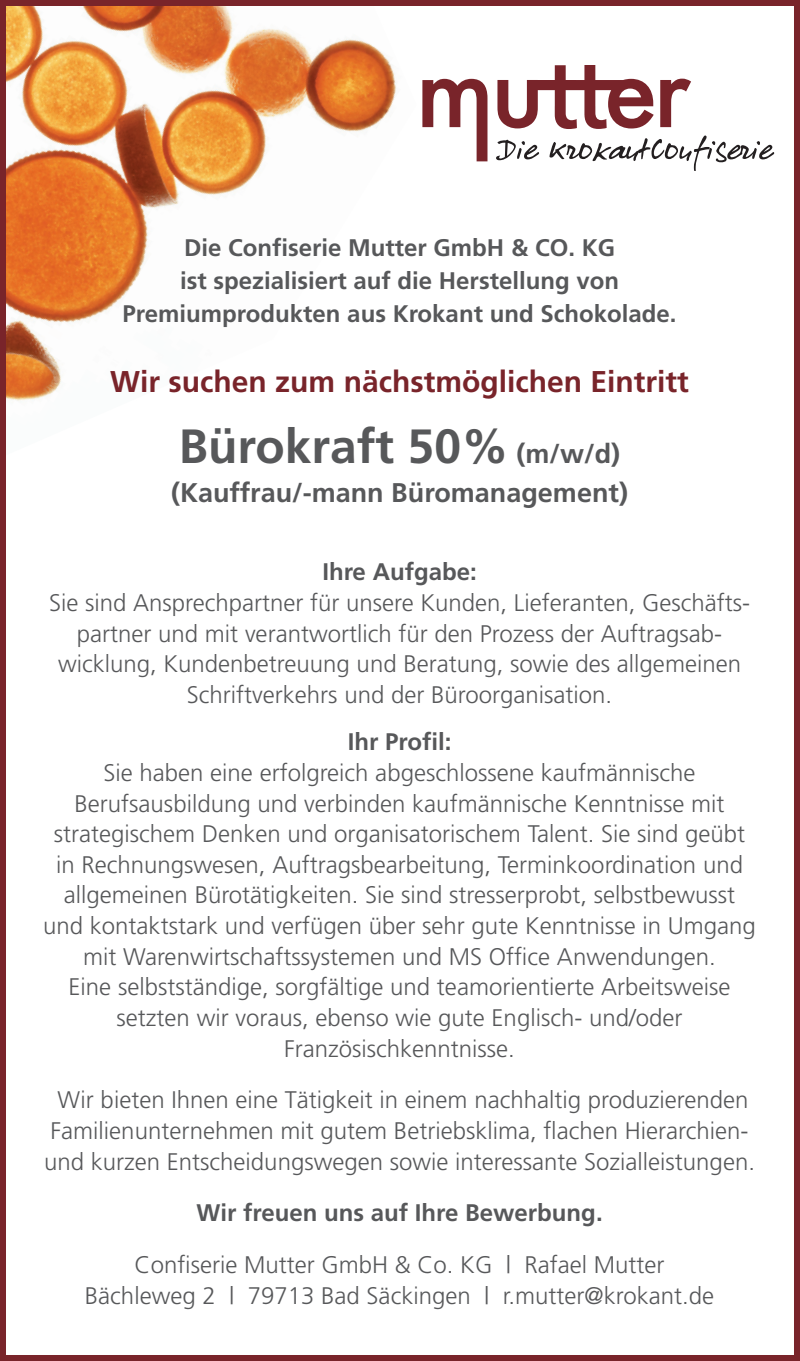
<style>
.page{position:relative;width:800px;height:1361px;background:#fff}
.page>*{position:absolute;margin:0;border:0;box-sizing:border-box;transform-origin:0 0}
.t1{font:700 48px "Frutiger";color:#57585a}
.t2{font:700 30px "Frutiger";color:#79242a}
.t3{font:700 27px "Frutiger";color:#57585a}
.t4{font:300 24px/30.6px "Frutiger";color:#57585a;text-align:center}
.t5{font:700 24px/33px "Frutiger";color:#57585a;text-align:center}
.s1{font-size:27px}
.s2{font-weight:700}
</style>
<div class="page">
<svg style="left:7px;top:7px;width:477px;height:394px"></svg>
<svg style="left:496px;top:140px;width:43px;height:20px"></svg>
<svg style="left:549px;top:135px;width:225px;height:36px"></svg>
<svg style="left:422px;top:79px;width:65px;height:82px"></svg>
<svg style="left:660px;top:79px;width:31px;height:48px"></svg>
<svg style="left:497px;top:65px;width:156px;height:64px"></svg>
<div style="left:0;top:0;width:799px;height:1361px;border:6px solid #79242a"></div>
<p class="t5" style="left:123px;top:230px;width:555px">Die Confiserie Mutter GmbH &amp; CO. KG<br>ist spezialisiert auf die Herstellung von<br>Premiumprodukten aus Krokant und Schokolade.</p>
<p class="t2" style="left:110px;top:363px;width:580px">Wir suchen zum nächstmöglichen Eintritt</p>
<p class="t1" style="left:179px;top:418px;width:442px">Bürokraft 50% <span class="s1">(m/w/d)</span></p>
<p class="t3" style="left:171px;top:477px;width:458px">(Kauffrau/-mann Büromanagement)</p>
<p class="t4" style="left:49px;top:557px;width:702px"><span class="s2">Ihre Aufgabe:<br></span>Sie sind Ansprechpartner für unsere Kunden, Lieferanten, Geschäfts&shy;partner und mit verantwortlich für den Prozess der Auftragsab&shy;wicklung, Kundenbetreuung und Beratung, sowie des allgemeinen Schriftverkehrs und der Büroorganisation.</p>
<p class="t4" style="left:43px;top:727px;width:714px"><span class="s2">Ihr Profil:<br></span>Sie haben eine erfolgreich abgeschlossene kaufmännische Berufsausbildung und verbinden kaufmännische Kenntnisse mit strategischem Denken und organisatorischem Talent. Sie sind geübt in Rechnungswesen, Auftragsbearbeitung, Terminkoordination und allgemeinen Bürotätigkeiten. Sie sind stresserprobt, selbstbewusst und kontaktstark und verfügen über sehr gute Kenntnisse in Umgang mit Warenwirtschaftssystemen und MS Office Anwendungen.<br>Eine selbstständige, sorgfältige und teamorientierte Arbeitsweise setzten wir voraus, ebenso wie gute Englisch- und/oder Französischkenntnisse.</p>
<p class="t4" style="left:44px;top:1084px;width:712px">Wir bieten Ihnen eine Tätigkeit in einem nachhaltig produzierenden<br>Familienunternehmen mit gutem Betriebsklima, flachen Hierarchien&shy;und kurzen Entscheidungswegen sowie interessante Sozialleistungen.</p>
<p class="t5" style="left:196px;top:1196px;width:407px">Wir freuen uns auf Ihre Bewerbung.</p>
<p class="t4" style="left:85px;top:1249px;width:630px">Confiserie Mutter GmbH &amp; Co. KG | Rafael Mutter<br>Bächleweg 2 | 79713 Bad Säckingen | r.mutter@krokant.de</p>
</div>
